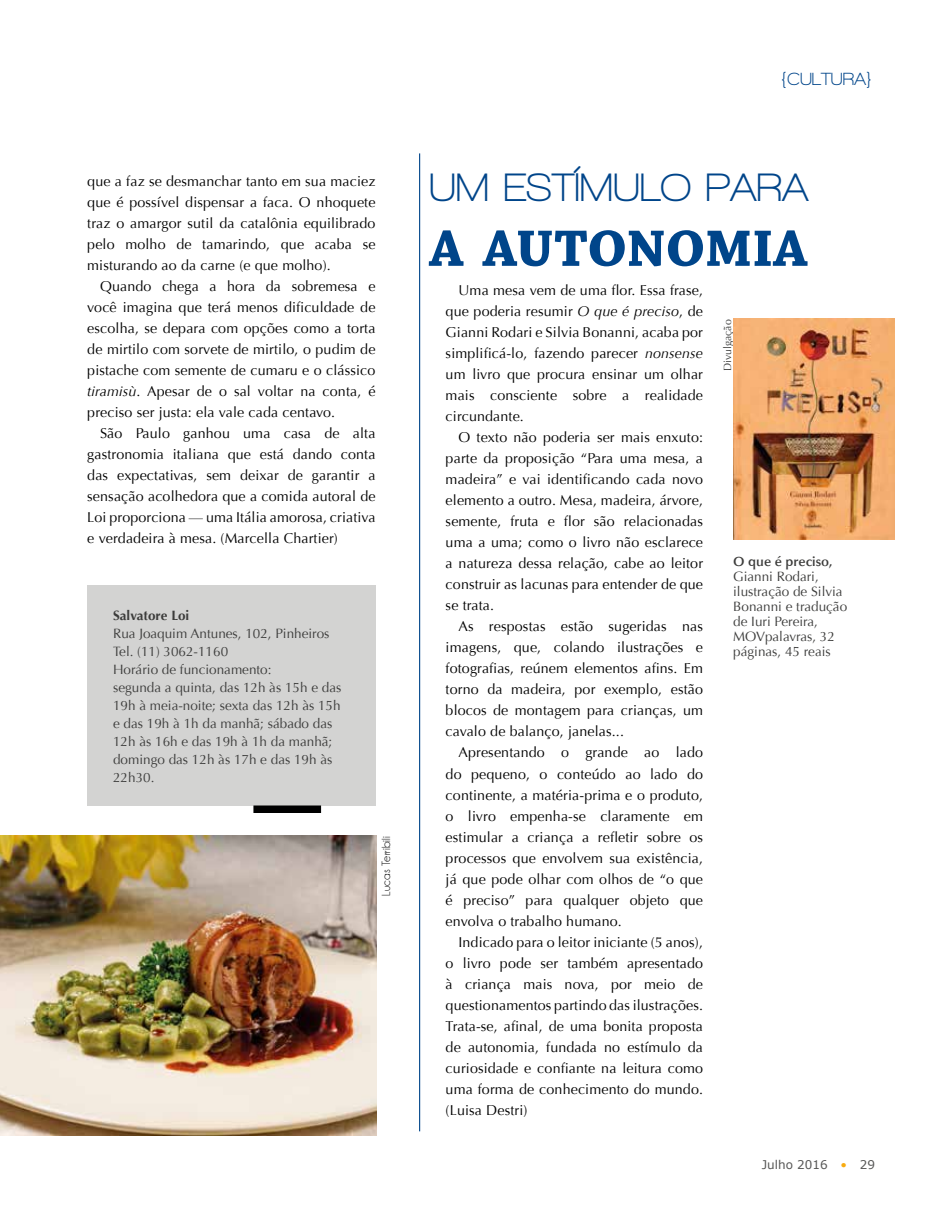
<style>
.page{position:relative;width:936px;height:1212px;background:#fff}
.page>*{position:absolute;margin:0;border:0;box-sizing:border-box;transform-origin:0 0}
.t1{font:700 54px "Chaparral Pro";color:#00458a}
.t2{font:700 40.5px "Walkway";color:#00458a}
.t3{font:700 18px "Walkway";color:#00458a}
.t4{font:14.25px/21px "Optima";letter-spacing:.01em;color:#000;text-align:justify}
.t5{font:13.5px/18px "Optima";color:#3c3c3b}
.t6{font:600 13.5px "Optima";color:#3c3c3b}
.t7{font:700 13.5px "Optima";color:#3c3c3b}
.t8{font:12px "Champagne&Limousines";letter-spacing:.01em;color:#000}
.t9{font:12px "MS Reference Sans Serif";color:#575756}
.t10{font:10.5px "Optima";color:#3c3c3b}
.s1{font-style:italic}
.s2{color:#f8ab10}
</style>
<div class="page">
<hr style="left:419px;top:153px;width:1px;height:978px;background:#00458a">
<div style="left:87px;top:585px;width:288px;height:220px;background:#d3d3d2"></div>
<div style="left:253px;top:805px;width:68px;height:8px;background:#000"></div>
<img style="left:733px;top:318px;width:161px;height:221px">
<img style="left:0;top:836px;width:376px;height:299px">
<p class="t4" style="left:87px;top:171px;width:290px">que a faz se desmanchar tanto em sua maciez que é possível dispensar a faca. O nhoquete traz o amargor sutil da catalônia equilibrado pelo molho de tamarindo, que acaba se misturando ao da carne (e que molho).</p>
<p class="t4" style="left:87px;top:276px;width:290px;text-indent:13px">Quando chega a hora da sobremesa e você imagina que terá menos dificuldade de escolha, se depara com opções como a torta de mirtilo com sorvete de mirtilo, o pudim de pistache com semente de cumaru e o clássico <span class="s1">tiramisù</span>. Apesar de o sal voltar na conta, é preciso ser justa: ela vale cada centavo.</p>
<p class="t4" style="left:87px;top:423px;width:290px;text-indent:13px">São Paulo ganhou uma casa de alta gastronomia italiana que está dando conta das expectativas, sem deixar de garantir a sensação acolhedora que a comida autoral de Loi proporciona — uma Itália amorosa, criativa e verdadeira à mesa. (Marcella Chartier)</p>
<p class="t7" style="left:113px;top:608px;width:78px">Salvatore Loi</p>
<p class="t5" style="left:113px;top:625px;width:230px">Rua Joaquim Antunes, 102, Pinheiros<br>Tel. (11) 3062-1160<br>Horário de funcionamento:<br>segunda a quinta, das 12h às 15h e das<br>19h à meia-noite; sexta das 12h às 15h e das 19h à 1h da manhã; sábado das<br>12h às 16h e das 19h à 1h da manhã; domingo das 12h às 17h e das 19h às<br>22h30.</p>
<p class="t8" style="left:379px;top:896px;width:61px;rotate:-90deg">Lucas Terribili</p>
<p class="t3" style="left:780px;top:70px;width:93px">{CULTURA}</p>
<h2 class="t2" style="left:429px;top:166px;width:380px">UM ESTÍMULO PARA</h2>
<h1 class="t1" style="left:429px;top:217px;width:380px">A AUTONOMIA</h1>
<p class="t4" style="left:445px;top:280px;width:259px;text-indent:13px">Uma mesa vem de uma flor. Essa frase, que poderia resumir <span class="s1">O que é preciso</span>, de Gianni Rodari e Silvia Bonanni, acaba por simplificá-lo, fazendo parecer <span class="s1">nonsense </span>um livro que procura ensinar um olhar mais consciente sobre a realidade circundante.</p>
<p class="t4" style="left:445px;top:427px;width:259px;text-indent:13px">O texto não poderia ser mais enxuto: parte da proposição “Para uma mesa, a madeira” e vai identificando cada novo elemento a outro. Mesa, madeira, árvore, semente, fruta e flor são relacionadas uma a uma; como o livro não esclarece a natureza dessa relação, cabe ao leitor construir as lacunas para entender de que se trata.</p>
<p class="t4" style="left:445px;top:616px;width:259px;text-indent:13px">As respostas estão sugeridas nas imagens, que, colando ilustrações e fotografias, reúnem elementos afins. Em torno da madeira, por exemplo, estão blocos de montagem para crianças, um cavalo de balanço, janelas...</p>
<p class="t4" style="left:445px;top:742px;width:259px;text-indent:13px">Apresentando o grande ao lado do pequeno, o conteúdo ao lado do continente, a matéria-prima e o produto, o livro empenha-se claramente em estimular a criança a refletir sobre os processos que envolvem sua existência, já que pode olhar com olhos de “o que é preciso” para qualquer objeto que envolva o trabalho humano.</p>
<p class="t4" style="left:445px;top:931px;width:259px;text-indent:13px">Indicado para o leitor iniciante (5 anos), o livro pode ser também apresentado à criança mais nova, por meio de questionamentos partindo das ilustrações.<br>Trata-se, afinal, de uma bonita proposta de autonomia, fundada no estímulo da curiosidade e confiante na leitura como uma forma de conhecimento do mundo. (Luisa Destri)</p>
<p class="t10" style="left:721px;top:371px;width:53px;rotate:-90deg">Divulgação</p>
<p class="t6" style="left:733px;top:553px;width:101px">O que é preciso,</p>
<p class="t5" style="left:733px;top:569px;width:115px;line-height:15px">Gianni Rodari, ilustração de Silvia<br>Bonanni e tradução de Iuri Pereira,<br>MOVpalavras, 32 páginas, 45 reais</p>
<p class="t9" style="left:761px;top:1157px;width:115px">Julho 2016 <span class="s2">•</span> 29</p>
</div>
